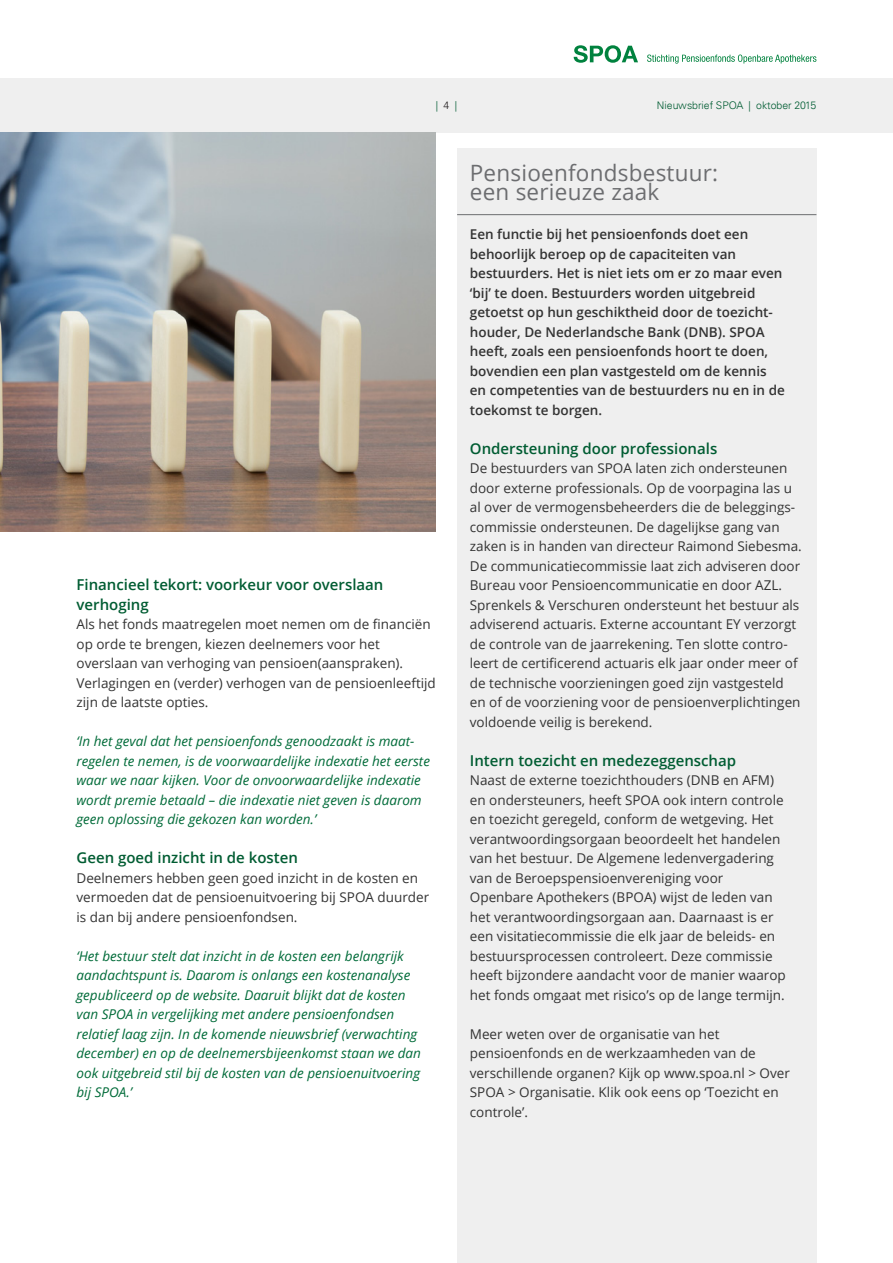
<style>
.page{position:relative;width:893px;height:1263px;background:#fff}
.page>*{position:absolute;margin:0;border:0;box-sizing:border-box;transform-origin:0 0}
.t1{font:22.5px/19.5px "Open Sans";letter-spacing:.01em;color:#6c6d70}
.t2{font:600 15px/19.5px "Open Sans";color:#005c32}
.t3{font:13.5px/19.5px "Open Sans";color:#333}
.t4{font:italic 13.5px/19.5px "Open Sans";color:#006b39}
.t5{font:600 13.5px/19.5px "Open Sans";color:#333}
.t6{font:300 10.5px "Univers 45";color:#005c32}
.s1{color:#231f20}
</style>
<div class="page">
<svg style="left:574px;top:45px;width:64px;height:18px"></svg>
<svg style="left:647px;top:55px;width:169px;height:9px"></svg>
<div style="left:0;top:78px;width:893px;height:54px;background:#efefef"></div>
<div style="left:457px;top:148px;width:359px;height:1115px;background:#efefef"></div>
<hr style="left:457px;top:214px;width:359px;height:1px;background:#6c6d70">
<img style="left:0;top:132px;width:436px;height:400px">
<p class="t6" style="left:436px;top:99px;width:22px">|<span class="s1">4</span>|</p>
<p class="t6" style="left:657px;top:99px;width:161px">Nieuwsbrief SPOA | oktober 2015</p>
<p class="t2" style="left:77px;top:575px;width:308px">Financieel tekort: voorkeur voor overslaan verhoging</p>
<p class="t3" style="left:77px;top:614px;width:361px">Als het fonds maatregelen moet nemen om de financiën op orde te brengen, kiezen deelnemers voor het overslaan van verhoging van pensioen(aanspraken).<br>Verlagingen en (verder) verhogen van de pensioenleeftijd zijn de laatste opties.</p>
<p class="t4" style="left:77px;top:731px;width:355px">‘In het geval dat het pensioenfonds genoodzaakt is maat&shy;regelen te nemen, is de voorwaardelijke indexatie het eerste waar we naar kijken. Voor de onvoorwaardelijke indexatie wordt premie betaald – die indexatie niet geven is daarom geen oplossing die gekozen kan worden.’</p>
<p class="t2" style="left:77px;top:848px;width:223px">Geen goed inzicht in de kosten</p>
<p class="t3" style="left:77px;top:868px;width:354px">Deelnemers hebben geen goed inzicht in de kosten en vermoeden dat de pensioenuitvoering bij SPOA duurder is dan bij andere pensioenfondsen.</p>
<p class="t4" style="left:77px;top:946px;width:346px">‘Het bestuur stelt dat inzicht in de kosten een belangrijk aandachtspunt is. Daarom is onlangs een kostenanalyse gepubliceerd op de website. Daaruit blijkt dat de kosten van SPOA in vergelijking met andere pensioenfondsen relatief laag zijn. In de komende nieuwsbrief (verwachting december) en op de deelnemersbijeenkomst staan we dan ook uitgebreid stil bij de kosten van de pensioenuitvoering bij SPOA.’</p>
<h1 class="t1" style="left:470px;top:162px;width:250px">Pensioenfondsbestuur: een serieuze zaak</h1>
<p class="t5" style="left:470px;top:224px;width:316px">Een functie bij het pensioenfonds doet een behoorlijk beroep op de capaciteiten van bestuurders. Het is niet iets om er zo maar even ‘bij’ te doen. Bestuurders worden uitgebreid getoetst op hun geschiktheid door de toezicht&shy;houder, De Nederlandsche Bank (DNB). SPOA heeft, zoals een pensioenfonds hoort te doen, bovendien een plan vastgesteld om de kennis en competenties van de bestuurders nu en in de toekomst te borgen.</p>
<p class="t2" style="left:470px;top:438px;width:249px">Ondersteuning door professionals</p>
<p class="t3" style="left:470px;top:458px;width:333px">De bestuurders van SPOA laten zich ondersteunen door externe professionals. Op de voorpagina las u al over de vermogensbeheerders die de beleggings&shy;commissie ondersteunen. De dagelijkse gang van zaken is in handen van directeur Raimond Siebesma.<br>De communicatiecommissie laat zich adviseren door Bureau voor Pensioencommunicatie en door AZL.<br>Sprenkels &amp; Verschuren ondersteunt het bestuur als adviserend actuaris. Externe accountant EY verzorgt de controle van de jaarrekening. Ten slotte contro&shy;leert de certificerend actuaris elk jaar onder meer of de technische voorzieningen goed zijn vastgesteld en of de voorziening voor de pensioenverplichtingen voldoende veilig is berekend.</p>
<p class="t2" style="left:470px;top:750px;width:268px">Intern toezicht en medezeggenschap</p>
<p class="t3" style="left:470px;top:770px;width:317px">Naast de externe toezichthouders (DNB en AFM) en ondersteuners, heeft SPOA ook intern controle en toezicht geregeld, conform de wetgeving. Het verantwoordingsorgaan beoordeelt het handelen van het bestuur. De Algemene ledenvergadering van de Beroepspensioenvereniging voor Openbare Apothekers (BPOA) wijst de leden van het verantwoordingsorgaan aan. Daarnaast is er een visitatiecommissie die elk jaar de beleids- en bestuursprocessen controleert. Deze commissie heeft bijzondere aandacht voor de manier waarop het fonds omgaat met risico’s op de lange termijn.</p>
<p class="t3" style="left:470px;top:1024px;width:322px">Meer weten over de organisatie van het pensioenfonds en de werkzaamheden van de verschillende organen? Kijk op www.spoa.nl &gt; Over SPOA &gt; Organisatie. Klik ook eens op ‘Toezicht en controle’.</p>
</div>
